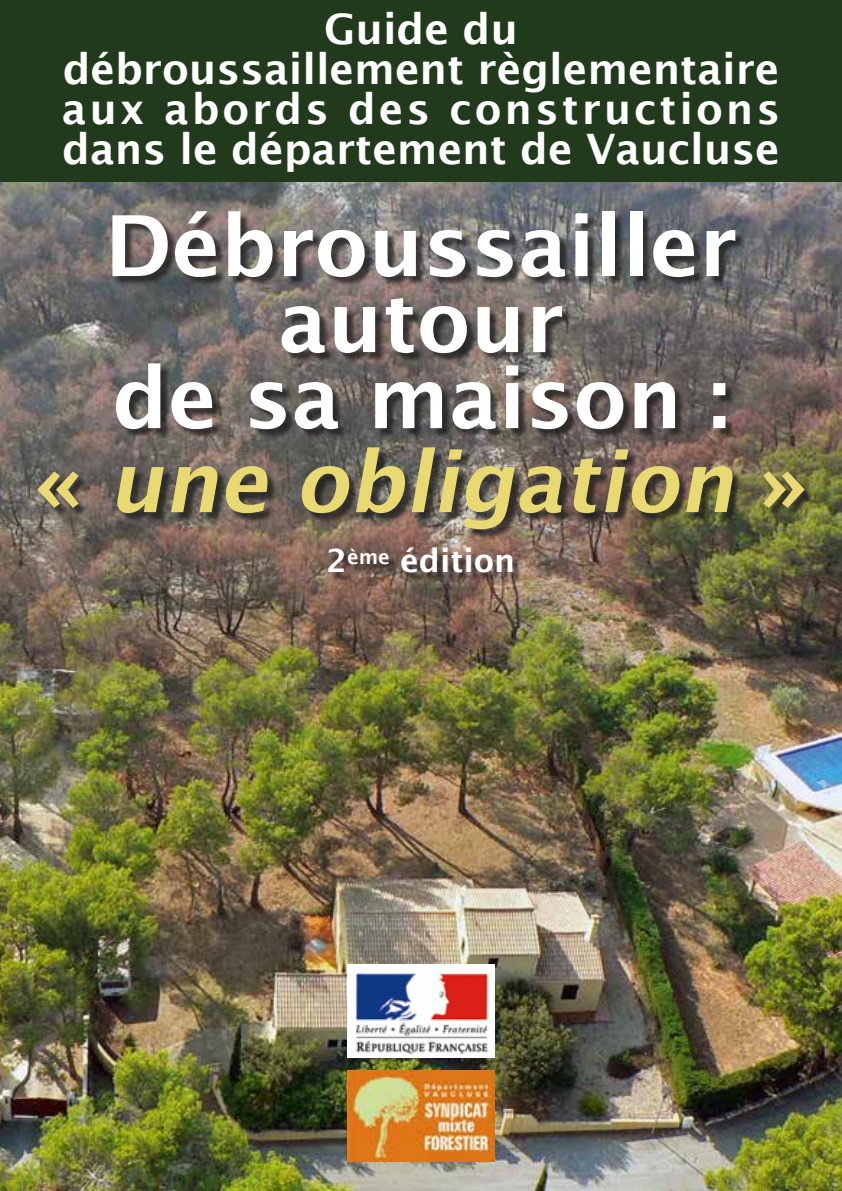
<style>
.page{position:relative;width:842px;height:1191px;background:#fff}
.page>*{position:absolute;margin:0;border:0;box-sizing:border-box;transform-origin:0 0}
.t1{font:600 84px/76px "Lucida Sans";color:#fff;text-align:center}
.t2{font:italic 600 84px "Lucida Sans";color:#e8d973}
.t3{font:600 42px/40px "Lucida Sans";color:#fff;text-align:center}
.t4{font:600 32px "Lucida Sans";color:#fff}
.s1{font-style:normal}
</style>
<div class="page">
<img style="left:0;top:181px;width:842px;height:1010px">
<div style="left:0;top:0;width:842px;height:181px;background:#213a1b"></div>
<div style="left:39px;top:213px;width:776px;height:369px;background:#1a1a1a;opacity:.74"></div>
<img style="left:347px;top:964px;width:148px;height:93px">
<img style="left:347px;top:1070px;width:148px;height:91px">
<p class="t3" style="left:62px;top:9px;width:720px">Guide du<br>débroussaillement règlementaire aux abords des constructions dans le département de Vaucluse</p>
<h1 class="t1" style="left:105px;top:208px;width:634px">Débroussailler autour<br>de sa maison :</h1>
<h1 class="t2" style="left:34px;top:434px;width:776px"><span class="s1">«</span> une obligation <span class="s1">»</span></h1>
<p class="t4" style="left:327px;top:542px;width:190px">2<sup>ème</sup> édition</p>
</div>
